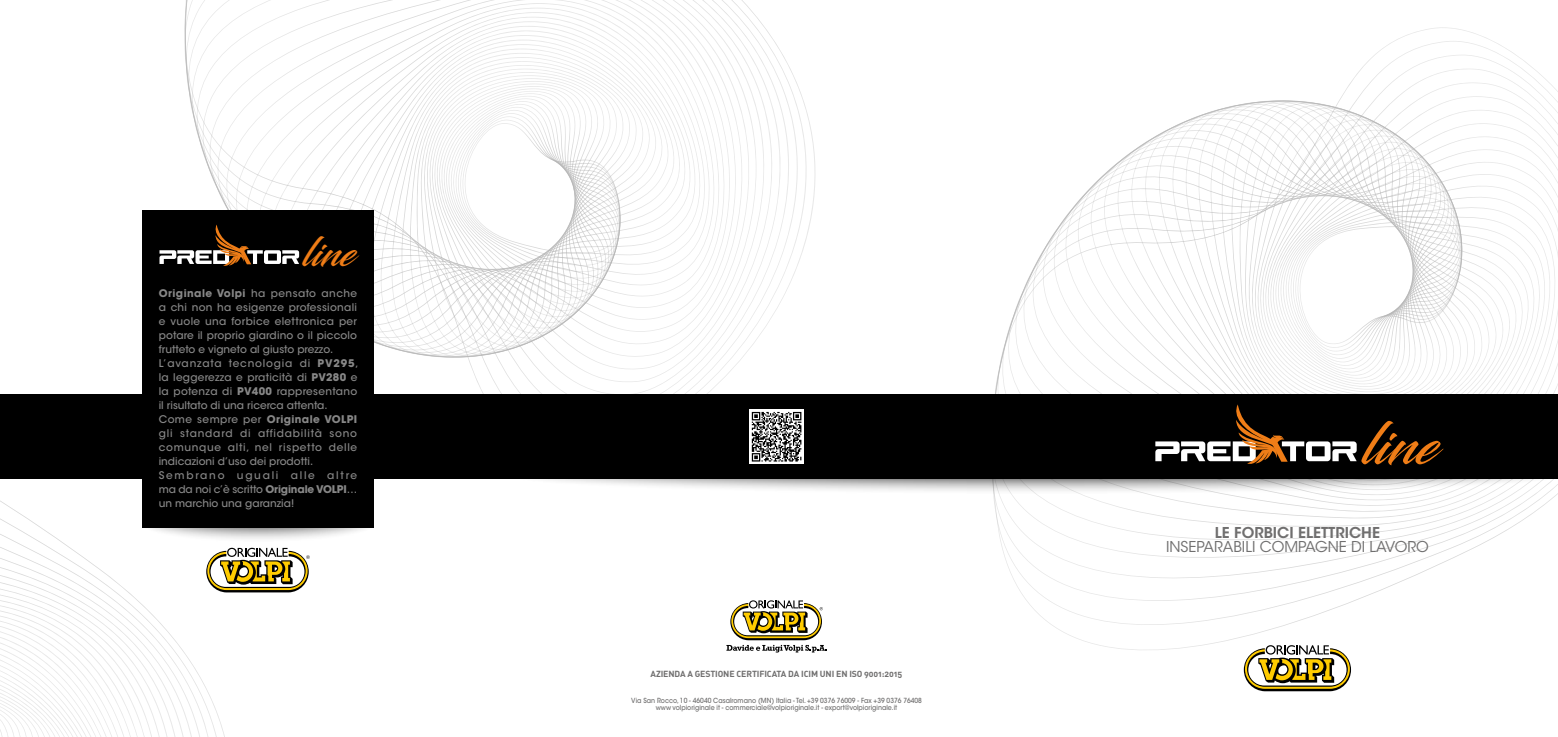
<style>
.page{position:relative;width:1558px;height:737px;background:#fff}
.page>*{position:absolute;margin:0;border:0;box-sizing:border-box;transform-origin:0 0}
.t1{font:58.54px "Blacksword";color:#ef7d17}
.t2{font:40.6px "Blacksword";color:#ef7d17}
.t3{font:14.88px "ITC Avant Garde Std";color:#706f6f}
.t4{font:600 14.88px "ITC Avant Garde Std";color:#706f6f}
.t5{font:500 10.5px/14px "ITC Avant Garde Std";letter-spacing:.025em;color:#878787}
.t6{font:8.75px "DIN Bold Alternate";letter-spacing:-.015em;color:#706f6f}
.t7{font:500 7px/7.9px "ITC Avant Garde Std";color:#706f6f;text-align:center;scale:.9 1}
.s1{font-weight:700}
</style>
<div class="page">
<svg style="left:300px;top:0;width:391px;height:362px"></svg>
<svg style="left:311px;top:2px;width:373px;height:359px"></svg>
<svg style="left:323px;top:11px;width:353px;height:349px"></svg>
<svg style="left:334px;top:20px;width:334px;height:338px"></svg>
<svg style="left:348px;top:29px;width:312px;height:328px"></svg>
<svg style="left:361px;top:39px;width:291px;height:319px"></svg>
<svg style="left:374px;top:49px;width:269px;height:312px"></svg>
<svg style="left:386px;top:56px;width:252px;height:302px"></svg>
<svg style="left:398px;top:61px;width:234px;height:298px"></svg>
<svg style="left:405px;top:64px;width:222px;height:294px"></svg>
<svg style="left:414px;top:65px;width:207px;height:292px"></svg>
<svg style="left:419px;top:67px;width:196px;height:288px"></svg>
<svg style="left:417px;top:69px;width:192px;height:283px"></svg>
<svg style="left:416px;top:72px;width:188px;height:276px"></svg>
<svg style="left:415px;top:75px;width:193px;height:270px"></svg>
<svg style="left:416px;top:79px;width:194px;height:262px"></svg>
<svg style="left:417px;top:82px;width:195px;height:254px"></svg>
<svg style="left:418px;top:83px;width:197px;height:247px"></svg>
<svg style="left:426px;top:85px;width:193px;height:239px"></svg>
<svg style="left:422px;top:87px;width:201px;height:231px"></svg>
<svg style="left:435px;top:89px;width:193px;height:222px"></svg>
<svg style="left:1028px;top:258px;width:527px;height:273px"></svg>
<svg style="left:1051px;top:112px;width:507px;height:380px"></svg>
<svg style="left:1064px;top:112px;width:489px;height:374px"></svg>
<svg style="left:1077px;top:107px;width:471px;height:287px"></svg>
<svg style="left:1090px;top:101px;width:453px;height:293px"></svg>
<svg style="left:1102px;top:98px;width:435px;height:406px"></svg>
<svg style="left:1112px;top:96px;width:408px;height:298px"></svg>
<svg style="left:1123px;top:97px;width:411px;height:297px"></svg>
<svg style="left:1136px;top:98px;width:390px;height:296px"></svg>
<svg style="left:1148px;top:100px;width:369px;height:294px"></svg>
<svg style="left:1162px;top:88px;width:346px;height:306px"></svg>
<svg style="left:1176px;top:91px;width:323px;height:303px"></svg>
<svg style="left:1189px;top:95px;width:301px;height:299px"></svg>
<svg style="left:1203px;top:100px;width:279px;height:294px"></svg>
<svg style="left:1216px;top:100px;width:261px;height:294px"></svg>
<svg style="left:1226px;top:100px;width:245px;height:294px"></svg>
<svg style="left:1236px;top:101px;width:229px;height:293px"></svg>
<svg style="left:1240px;top:118px;width:210px;height:276px"></svg>
<svg style="left:1241px;top:123px;width:211px;height:271px"></svg>
<svg style="left:1242px;top:128px;width:213px;height:265px"></svg>
<svg style="left:1244px;top:135px;width:215px;height:256px"></svg>
<svg style="left:1247px;top:141px;width:216px;height:248px"></svg>
<svg style="left:1249px;top:148px;width:217px;height:238px"></svg>
<svg style="left:1258px;top:155px;width:210px;height:234px"></svg>
<svg style="left:1257px;top:160px;width:213px;height:226px"></svg>
<svg style="left:1268px;top:166px;width:203px;height:216px"></svg>
<div style="left:142px;top:210px;width:232px;height:317px;background:#000"></div>
<div style="left:0;top:394px;width:1558px;height:85px;background:#000"></div>
<svg style="left:143px;top:510px;width:230px;height:34px"></svg>
<svg style="left:0;top:527px;width:310px;height:210px"></svg>
<svg style="left:516px;top:462px;width:1042px;height:33px"></svg>
<svg style="left:1155px;top:404px;width:201px;height:62px"></svg>
<svg style="left:1244px;top:645px;width:107px;height:46px"></svg>
<svg style="left:159px;top:224px;width:140px;height:42px"></svg>
<svg style="left:726px;top:600px;width:101px;height:52px"></svg>
<svg style="left:749px;top:409px;width:55px;height:55px"></svg>
<svg style="left:752px;top:412px;width:49px;height:49px"></svg>
<h2 class="t2" style="left:303px;top:228px;width:53px">line</h2>
<p class="t5" style="left:159px;top:286px;width:201px"><span class="s1">Originale Volpi</span> ha pensato anche a chi non ha esigenze professionali e vuole una forbice elettronica per potare il proprio giardino o il piccolo frutteto e vigneto al giusto prezzo.<br>L’avanzata tecnologia di <span class="s1">PV295</span>, la leggerezza e praticità di <span class="s1">PV280</span> e la potenza di <span class="s1">PV400</span> rappresentano il risultato di una ricerca attenta.<br>Come sempre per <span class="s1">Originale VOLPI </span>gli standard di affidabilità sono comunque alti, nel rispetto delle indicazioni d’uso dei prodotti.<br>Sembrano uguali alle altre ma da noi c’è scritto <span class="s1">Originale VOLPI</span>… un marchio una garanzia!</p>
<p class="t6" style="left:650px;top:668px;width:253px">AZIENDA A GESTIONE CERTIFICATA DA ICIM UNI EN ISO 9001:2015</p>
<p class="t7" style="left:631px;top:696px;width:324px">Via San Rocco, 10 - 46040 Casalromano (MN) Italia - Tel. +39 0376 76009 - Fax +39 0376 76408 www volpioriginale it - commerciale@volpioriginale.it - export@volpioriginale.it</p>
<h1 class="t1" style="left:1362px;top:409px;width:76px">line</h1>
<h3 class="t4" style="left:1215px;top:522px;width:167px">LE FORBICI ELETTRICHE</h3>
<h3 class="t3" style="left:1166px;top:538px;width:264px">INSEPARABILI COMPAGNE DI LAVORO</h3>
</div>
